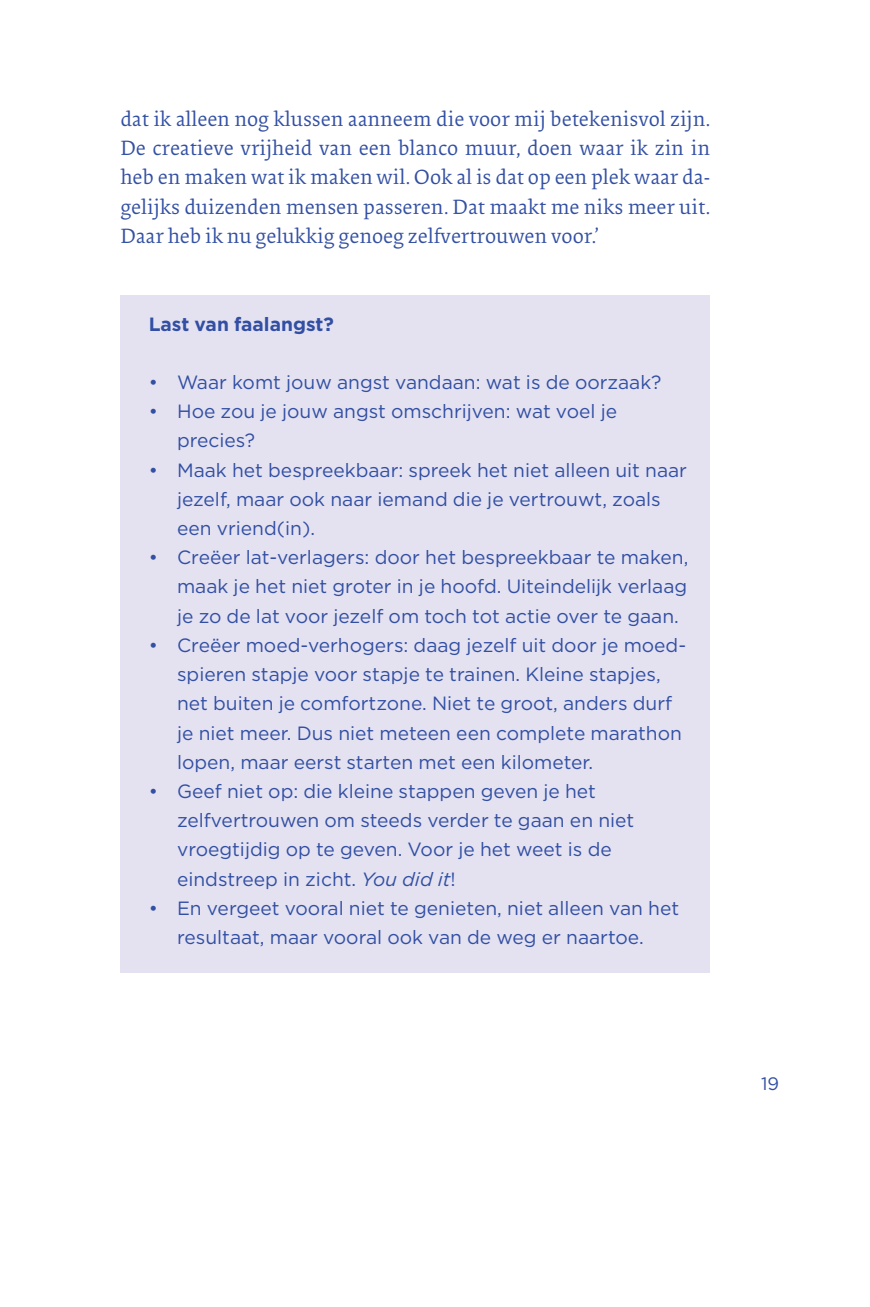
<style>
.page{position:relative;width:870px;height:1307px;background:#fff}
.page>*{position:absolute;margin:0;border:0;box-sizing:border-box;transform-origin:0 0}
.t1{font:21.2px/29.2px "Collis";color:#324fa3;text-align:justify}
.t2{font:19.2px/29.2px "Gotham";color:#324fa3}
.t3{font:700 19.2px "Gotham";color:#324fa3}
.t4{font:18px "Gotham";color:#324fa3}
.s1{font-style:italic}
</style>
<div class="page">
<div style="left:120px;top:296px;width:590px;height:61px;background:#e4e2f1"></div>
<div style="left:120px;top:354px;width:590px;height:61px;background:#e4e2f1"></div>
<div style="left:120px;top:383px;width:590px;height:91px;background:#e4e2f1"></div>
<div style="left:120px;top:442px;width:590px;height:119px;background:#e4e2f1"></div>
<div style="left:120px;top:529px;width:590px;height:120px;background:#e4e2f1"></div>
<div style="left:120px;top:617px;width:590px;height:178px;background:#e4e2f1"></div>
<div style="left:120px;top:763px;width:590px;height:149px;background:#e4e2f1"></div>
<div style="left:120px;top:880px;width:590px;height:92px;background:#e4e2f1"></div>
<p class="t1" style="left:120px;top:106px;width:591px">dat ik alleen nog klussen aanneem die voor mij betekenisvol zijn.<br>De creatieve vrijheid van een blanco muur, doen waar ik zin in heb en maken wat ik maken wil. Ook al is dat op een plek waar da&shy;gelijks duizenden mensen passeren. Dat maakt me niks meer uit.<br>Daar heb ik nu gelukkig genoeg zelfvertrouwen voor.’</p>
<p class="t3" style="left:149px;top:311px;width:187px">Last van faalangst?</p>
<p class="t2" style="left:149px;top:367px;width:514px">• Waar komt jouw angst vandaan: wat is de oorzaak?</p>
<p class="t2" style="left:177px;top:396px;width:441px;text-indent:-28px">• Hoe zou je jouw angst omschrijven: wat voel je precies?</p>
<p class="t2" style="left:177px;top:455px;width:511px;text-indent:-28px">• Maak het bespreekbaar: spreek het niet alleen uit naar jezelf, maar ook naar iemand die je vertrouwt, zoals een vriend(in).</p>
<p class="t2" style="left:177px;top:542px;width:513px;text-align:justify;text-indent:-28px">• Creëer lat-verlagers: door het bespreekbaar te maken, maak je het niet groter in je hoofd. Uiteindelijk verlaag je zo de lat voor jezelf om toch tot actie over te gaan.</p>
<p class="t2" style="left:177px;top:630px;width:511px;text-indent:-28px">• Creëer moed-verhogers: daag jezelf uit door je moed&shy;spieren stapje voor stapje te trainen. Kleine stapjes, net buiten je comfortzone. Niet te groot, anders durf je niet meer. Dus niet meteen een complete marathon lopen, maar eerst starten met een kilometer.</p>
<p class="t2" style="left:177px;top:776px;width:459px;text-indent:-28px">• Geef niet op: die kleine stappen geven je het zelfvertrouwen om steeds verder te gaan en niet vroegtijdig op te geven. Voor je het weet is de eindstreep in zicht. <span class="s1">You did it</span>!</p>
<p class="t2" style="left:149px;top:893px;width:532px;text-align:center">• En vergeet vooral niet te genieten, niet alleen van het resultaat, maar vooral ook van de weg er naartoe.</p>
<p class="t4" style="left:761px;top:1072px;width:20px">19</p>
</div>
